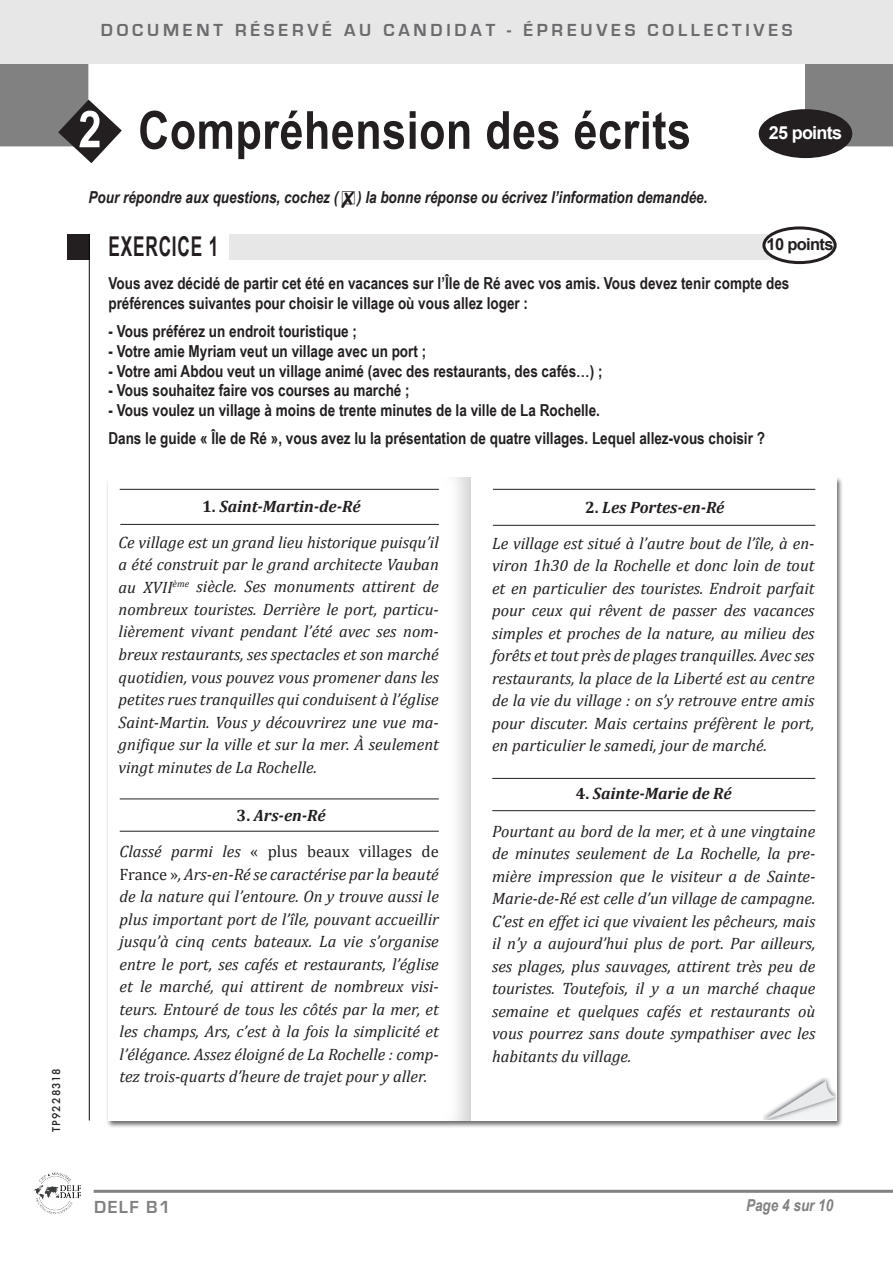
<style>
.page{position:relative;width:893px;height:1263px;background:#fff}
.page>*{position:absolute;margin:0;border:0;box-sizing:border-box;transform-origin:0 0}
.t1{font:700 52.5px "Arial Narrow";letter-spacing:.01em;color:#231f20}
.t2{font:700 52.5px "Arial Narrow";color:#fff}
.t3{font:700 51px "Arial Narrow";color:#fff}
.t4{font:700 27.3px "Arial Narrow";letter-spacing:.04em;color:#231f20;scale:.77 1}
.t5{font:700 18px "Eurostile";letter-spacing:.21em;color:#6b6b6e}
.t6{font:700 18px "Arial";letter-spacing:-.04em;color:#fff}
.t7{font:700 18px "Eurostile";letter-spacing:.08em;color:#808180}
.t8{font:italic 16.5px/22.5px "Cambria";color:#231f20;text-align:justify}
.t9{font:700 16.5px/19.5px "Arial Narrow";color:#231f20}
.t10{font:italic 700 16.5px "Arial Narrow";color:#231f20}
.t11{font:italic 700 16.5px "Cambria";color:#231f20}
.t12{font:italic 700 16.5px "Arial Narrow";color:#808180}
.t13{font:700 16.5px "Arial";letter-spacing:-.04em;color:#231f20}
.t14{font:500 10.5px "Futura";letter-spacing:.11em;color:#231f20}
.s1{font-style:normal}
</style>
<div class="page">
<div style="left:806px;top:64px;width:87px;height:82px;background:#808180"></div>
<div style="left:805px;top:63px;width:88px;height:83px;border:2px solid #808180"></div>
<div style="left:0;top:64px;width:88px;height:82px;background:#808180"></div>
<div style="left:0;top:63px;width:88px;height:83px;border:2px solid #808180"></div>
<div style="left:759px;top:110px;width:92px;height:47px;background:#231f20;border-radius:50%"></div>
<div style="left:759px;top:109px;width:93px;height:49px;border:2px solid #231f20;border-radius:50%"></div>
<div style="left:0;top:0;width:893px;height:63px;background:#e6e7e6"></div>
<svg style="left:58px;top:100px;width:64px;height:63px"></svg>
<hr style="left:94px;top:1190px;width:799px;height:3px;background:#808180">
<div style="left:67px;top:234px;width:22px;height:25px;background:#231f20"></div>
<div style="left:230px;top:234px;width:564px;height:25px;background:#e6e7e6"></div>
<div style="left:764px;top:228px;width:71px;height:35px;background:#fff;border-radius:50%"></div>
<div style="left:762px;top:226px;width:75px;height:38px;border:3px solid #231f20;border-radius:50%"></div>
<hr style="left:89px;top:234px;width:1px;height:886px;background:#040503">
<div style="left:106px;top:477px;width:737px;height:651px;background:#231f20;opacity:.67"></div>
<div style="left:109px;top:477px;width:728px;height:643px;background:#fff"></div>
<div style="left:433px;top:477px;width:49px;height:650px;background:#231f20;opacity:.95"></div>
<img style="left:764px;top:1078px;width:72px;height:41px">
<hr style="left:120px;top:524px;width:319px;height:1px;background:#231f20">
<hr style="left:120px;top:489px;width:319px;height:1px;background:#231f20">
<hr style="left:120px;top:798px;width:319px;height:1px;background:#231f20">
<hr style="left:120px;top:831px;width:319px;height:1px;background:#231f20">
<hr style="left:493px;top:489px;width:322px;height:1px;background:#231f20">
<hr style="left:493px;top:525px;width:322px;height:1px;background:#231f20">
<hr style="left:492px;top:778px;width:323px;height:1px;background:#231f20">
<hr style="left:492px;top:810px;width:323px;height:1px;background:#231f20">
<img style="left:34px;top:1172px;width:48px;height:42px">
<p class="t5" style="left:101px;top:20px;width:693px">DOCUMENT RÉSERVÉ AU CANDIDAT - ÉPREUVES COLLECTIVES</p>
<h1 class="t2" style="left:80px;top:79px;width:25px">2</h1>
<h2 class="t3" style="left:78px;top:91px;width:25px">2</h2>
<h1 class="t1" style="left:138px;top:91px;width:554px">Compréhension des écrits</h1>
<p class="t10" style="left:89px;top:184px;width:620px">Pour répondre aux questions, cochez ( ) la bonne réponse ou écrivez l’information demandée.</p>
<p class="t6" style="left:769px;top:121px;width:75px">25 points</p>
<h3 class="t4" style="left:108px;top:225px;width:144px">EXERCICE 1</h3>
<p class="t13" style="left:766px;top:233px;width:69px">10 points</p>
<p class="t9" style="left:108px;top:273px;width:682px">Vous avez décidé de partir cet été en vacances sur l’Île de Ré avec vos amis. Vous devez tenir compte des préférences suivantes pour choisir le village où vous allez loger :</p>
<p class="t9" style="left:108px;top:321px;width:250px">- Vous préférez un endroit touristique ;</p>
<p class="t9" style="left:108px;top:341px;width:319px">- Votre amie Myriam veut un village avec un port ;</p>
<p class="t9" style="left:108px;top:360px;width:496px">- Votre ami Abdou veut un village animé (avec des restaurants, des cafés…) ;</p>
<p class="t9" style="left:108px;top:380px;width:303px">- Vous souhaitez faire vos courses au marché ;</p>
<p class="t9" style="left:108px;top:395px;width:658px;line-height:28.5px">- Vous voulez un village à moins de trente minutes de la ville de La Rochelle.<br>Dans le guide « Île de Ré », vous avez lu la présentation de quatre villages. Lequel allez-vous choisir ?</p>
<p class="t14" style="left:49px;top:1132px;width:65px;rotate:-90deg">TP9228318</p>
<p class="t11" style="left:202px;top:496px;width:160px"><span class="s1">1.</span> Saint-Martin-de-Ré</p>
<p class="t11" style="left:585px;top:497px;width:141px"><span class="s1">2.</span> Les Portes-en-Ré</p>
<p class="t8" style="left:119px;top:530px;width:322px">Ce village est un grand lieu historique puisqu’il a été construit par le grand architecte Vauban au XVII<sup>ème</sup> siècle. Ses monuments attirent de nombreux touristes. Derrière le port, particu&shy;lièrement vivant pendant l’été avec ses nom&shy;breux restaurants, ses spectacles et son marché quotidien, vous pouvez vous promener dans les petites rues tranquilles qui conduisent à l’église Saint-Martin. Vous y découvrirez une vue ma&shy;gnifique sur la ville et sur la mer. À seulement vingt minutes de La Rochelle.</p>
<p class="t8" style="left:492px;top:531px;width:324px">Le village est situé à l’autre bout de l’île, à en&shy;viron 1h30 de la Rochelle et donc loin de tout et en particulier des touristes. Endroit parfait pour ceux qui rêvent de passer des vacances simples et proches de la nature, au milieu des forêts et tout près de plages tranquilles. Avec ses restaurants, la place de la Liberté est au centre de la vie du village : on s’y retrouve entre amis pour discuter. Mais certains préfèrent le port, en particulier le samedi, jour de marché.</p>
<p class="t11" style="left:576px;top:783px;width:157px"><span class="s1">4.</span> Sainte-Marie de Ré</p>
<p class="t8" style="left:492px;top:819px;width:325px">Pourtant au bord de la mer, et à une vingtaine de minutes seulement de La Rochelle, la pre&shy;mière impression que le visiteur a de Sainte-Marie-de-Ré est celle d’un village de campagne.<br>C’est en effet ici que vivaient les pêcheurs, mais il n’y a aujourd’hui plus de port. Par ailleurs, ses plages, plus sauvages, attirent très peu de touristes. Toutefois, il y a un marché chaque semaine et quelques cafés et restaurants où vous pourrez sans doute sympathiser avec les habitants du village.</p>
<p class="t11" style="left:237px;top:805px;width:91px"><span class="s1">3.</span> Ars-en-Ré</p>
<p class="t8" style="left:120px;top:840px;width:321px">Classé parmi les <span class="s1">« plus beaux villages de France »</span>, Ars-en-Ré se caractérise par la beauté de la nature qui l’entoure. On y trouve aussi le plus important port de l’île, pouvant accueillir jusqu’à cinq cents bateaux. La vie s’organise entre le port, ses cafés et restaurants, l’église et le marché, qui attirent de nombreux visi&shy;teurs. Entouré de tous les côtés par la mer, et les champs, Ars, c’est à la fois la simplicité et l’élégance. Assez éloigné de La Rochelle : comp&shy;tez trois-quarts d’heure de trajet pour y aller.</p>
<p class="t7" style="left:94px;top:1197px;width:78px">DELF B1</p>
<p class="t12" style="left:746px;top:1192px;width:89px">Page 4 sur 10</p>
</div>
